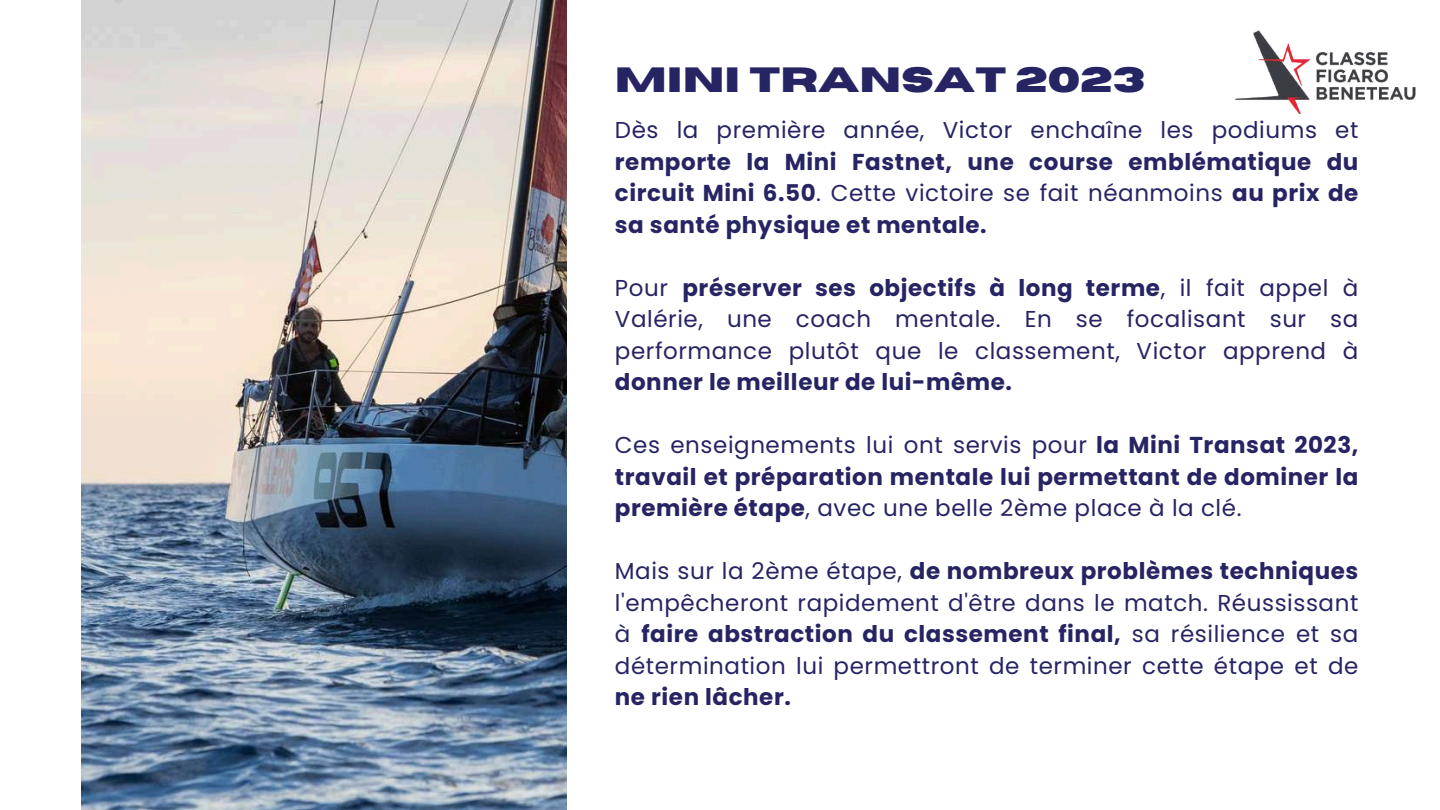
<style>
.page{position:relative;width:1440px;height:810px;background:#fff}
.page>*{position:absolute;margin:0;border:0;box-sizing:border-box;transform-origin:0 0}
.t1{font:700 35px "Horizon";color:#262463}
.t2{font:23px/31.5px "Poppins";letter-spacing:.025em;color:#262463;text-align:justify}
.t3{font:700 23px/31.5px "Poppins";letter-spacing:.025em;color:#262463;text-align:justify}
.s1{font-weight:400}
.s2{font-weight:700}
</style>
<div class="page">
<img style="left:81px;top:0;width:485px;height:810px">
<img style="left:1235px;top:30px;width:181px;height:84px">
<h1 class="t1" style="left:615px;top:62px;width:532px">MINI TRANSAT 2023</h1>
<p class="t2" style="left:615px;top:114px;width:745px">Dès la première année, Victor enchaîne les podiums et</p>
<p class="t3" style="left:615px;top:146px;width:745px">remporte la Mini Fastnet, une course emblématique du circuit Mini 6.50<span class="s1">. Cette victoire se fait néanmoins</span> au prix de sa santé physique et mentale.</p>
<p class="t2" style="left:615px;top:272px;width:745px">Pour <span class="s2">préserver ses objectifs à long terme</span>, il fait appel à Valérie, une coach mentale. En se focalisant sur sa performance plutôt que le classement, Victor apprend à</p>
<p class="t3" style="left:615px;top:366px;width:398px">donner le meilleur de lui-même.</p>
<p class="t3" style="left:615px;top:429px;width:745px"><span class="s1">Ces enseignements lui ont servis pour</span> la Mini Transat 2023, travail et préparation mentale lui permettant de dominer la première étape<span class="s1">, avec une belle 2ème place à la clé.</span></p>
<p class="t2" style="left:615px;top:555px;width:745px">Mais sur la 2ème étape, <span class="s2">de nombreux problèmes techniques </span>l'empêcheront rapidement d'être dans le match. Réussissant à <span class="s2">faire abstraction du classement final,</span> sa résilience et sa détermination lui permettront de terminer cette étape et de</p>
<p class="t3" style="left:615px;top:681px;width:178px">ne rien lâcher.</p>
</div>
